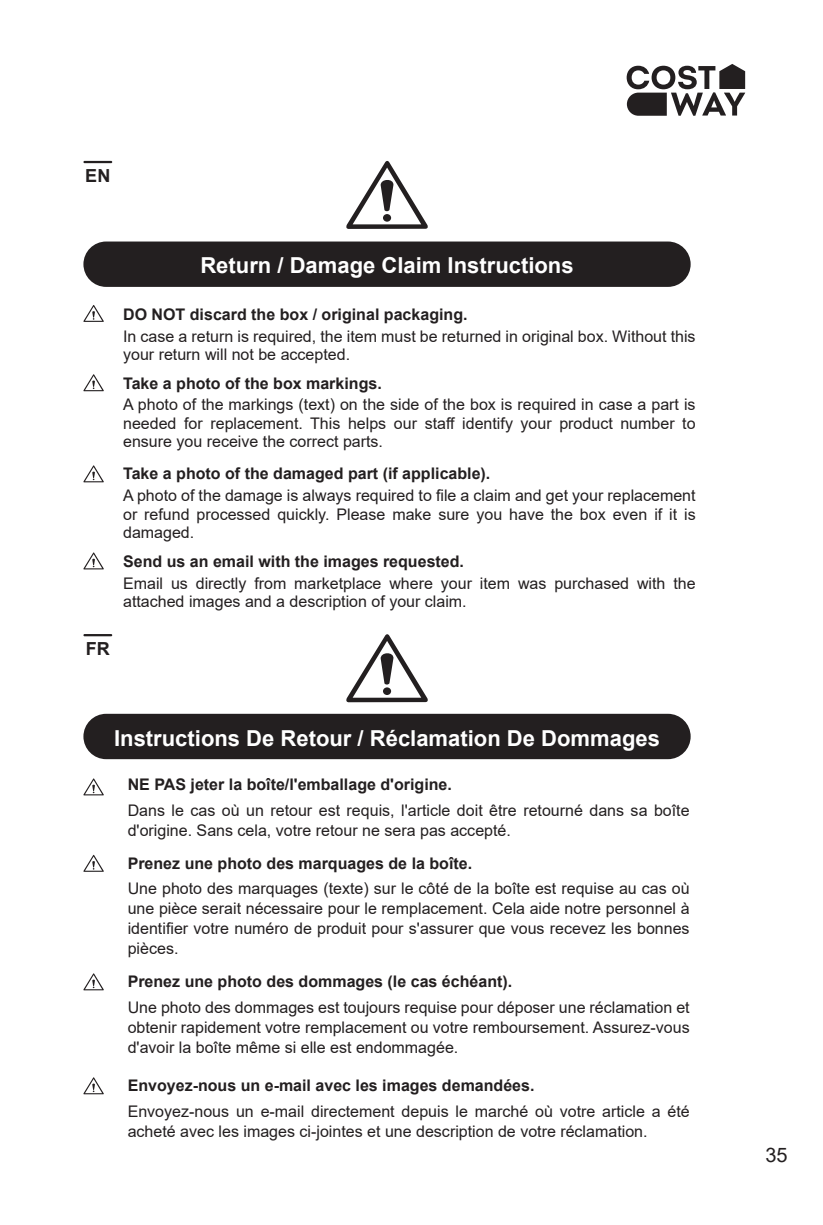
<style>
.page{position:relative;width:823px;height:1225px;background:#fff}
.page>*{position:absolute;margin:0;border:0;box-sizing:border-box;transform-origin:0 0}
.t1{font:700 22px "Arial";color:#fff}
.t2{font:20px "Arial";color:#231f20}
.t3{font:700 18px "Arial";color:#231f20}
.t4{font:16px/20px "Arial";color:#231f20}
.t5{font:700 16px "Arial";color:#231f20}
</style>
<div class="page">
<hr style="left:83px;top:634px;width:29px;height:2px;background:#231f20">
<svg style="left:626px;top:64px;width:118px;height:52px"></svg>
<hr style="left:83px;top:161px;width:29px;height:2px;background:#231f20">
<div style="left:83px;top:241px;width:607px;height:46px;background:#231f20;border-radius:23px"></div>
<div style="left:83px;top:714px;width:607px;height:45px;background:#231f20;border-radius:23px"></div>
<svg style="left:83px;top:305px;width:21px;height:17px"></svg>
<svg style="left:83px;top:374px;width:21px;height:17px"></svg>
<svg style="left:83px;top:465px;width:21px;height:17px"></svg>
<svg style="left:83px;top:552px;width:21px;height:17px"></svg>
<svg style="left:83px;top:778px;width:21px;height:17px"></svg>
<svg style="left:83px;top:854px;width:21px;height:18px"></svg>
<svg style="left:83px;top:973px;width:21px;height:17px"></svg>
<svg style="left:83px;top:1077px;width:21px;height:17px"></svg>
<svg style="left:346px;top:161px;width:82px;height:68px"></svg>
<svg style="left:346px;top:634px;width:82px;height:68px"></svg>
<p class="t3" style="left:85px;top:163px;width:27px">EN</p>
<p class="t3" style="left:86px;top:636px;width:25px">FR</p>
<h1 class="t1" style="left:200px;top:250px;width:374px">Return / Damage Claim Instructions</h1>
<p class="t5" style="left:123px;top:303px;width:346px">DO NOT discard the box / original packaging.</p>
<p class="t4" style="left:123px;top:326px;width:573px;line-height:18.6px">In case a return is required, the item must be returned in original box. Without this your return will not be accepted.</p>
<p class="t5" style="left:123px;top:372px;width:260px">Take a photo of the box markings.</p>
<p class="t4" style="left:123px;top:395px;width:573px;line-height:18.6px;text-align:justify">A photo of the markings (text) on the side of the box is required in case a part is needed for replacement. This helps our staff identify your product number to ensure you receive the correct parts.</p>
<p class="t4" style="left:123px;top:486px;width:573px;line-height:18.6px;text-align:justify">A photo of the damage is always required to file a claim and get your replacement or refund processed quickly. Please make sure you have the box even if it is damaged.</p>
<p class="t4" style="left:123px;top:574px;width:573px;line-height:18.6px">Email us directly from marketplace where your item was purchased with the attached images and a description of your claim.</p>
<p class="t5" style="left:123px;top:462px;width:368px">Take a photo of the damaged part (if applicable).</p>
<p class="t5" style="left:123px;top:550px;width:342px">Send us an email with the images requested.</p>
<h1 class="t1" style="left:114px;top:720px;width:547px">Instructions De Retour / Réclamation De Dommages</h1>
<h1 class="t1" style="left:114px;top:722px;width:547px">Instructions De Retour / Réclamation De Dommages</h1>
<p class="t5" style="left:128px;top:773px;width:325px">NE PAS jeter la boîte/l'emballage d'origine.</p>
<p class="t4" style="left:128px;top:800px;width:563px">Dans le cas où un retour est requis, l'article doit être retourné dans sa boîte d'origine. Sans cela, votre retour ne sera pas accepté.</p>
<p class="t5" style="left:128px;top:851px;width:346px">Prenez une photo des marquages de la boîte.</p>
<p class="t4" style="left:128px;top:878px;width:563px;text-align:justify">Une photo des marquages (texte) sur le côté de la boîte est requise au cas où une pièce serait nécessaire pour le remplacement. Cela aide notre personnel à identifier votre numéro de produit pour s'assurer que vous recevez les bonnes pièces.</p>
<p class="t5" style="left:128px;top:970px;width:386px">Prenez une photo des dommages (le cas échéant).</p>
<p class="t4" style="left:128px;top:997px;width:563px;text-align:justify">Une photo des dommages est toujours requise pour déposer une réclamation et obtenir rapidement votre remplacement ou votre remboursement. Assurez-vous d'avoir la boîte même si elle est endommagée.</p>
<p class="t5" style="left:128px;top:1074px;width:408px">Envoyez-nous un e-mail avec les images demandées.</p>
<p class="t4" style="left:128px;top:1101px;width:563px">Envoyez-nous un e-mail directement depuis le marché où votre article a été acheté avec les images ci-jointes et une description de votre réclamation.</p>
<p class="t2" style="left:764px;top:1140px;width:24px">35</p>
</div>
